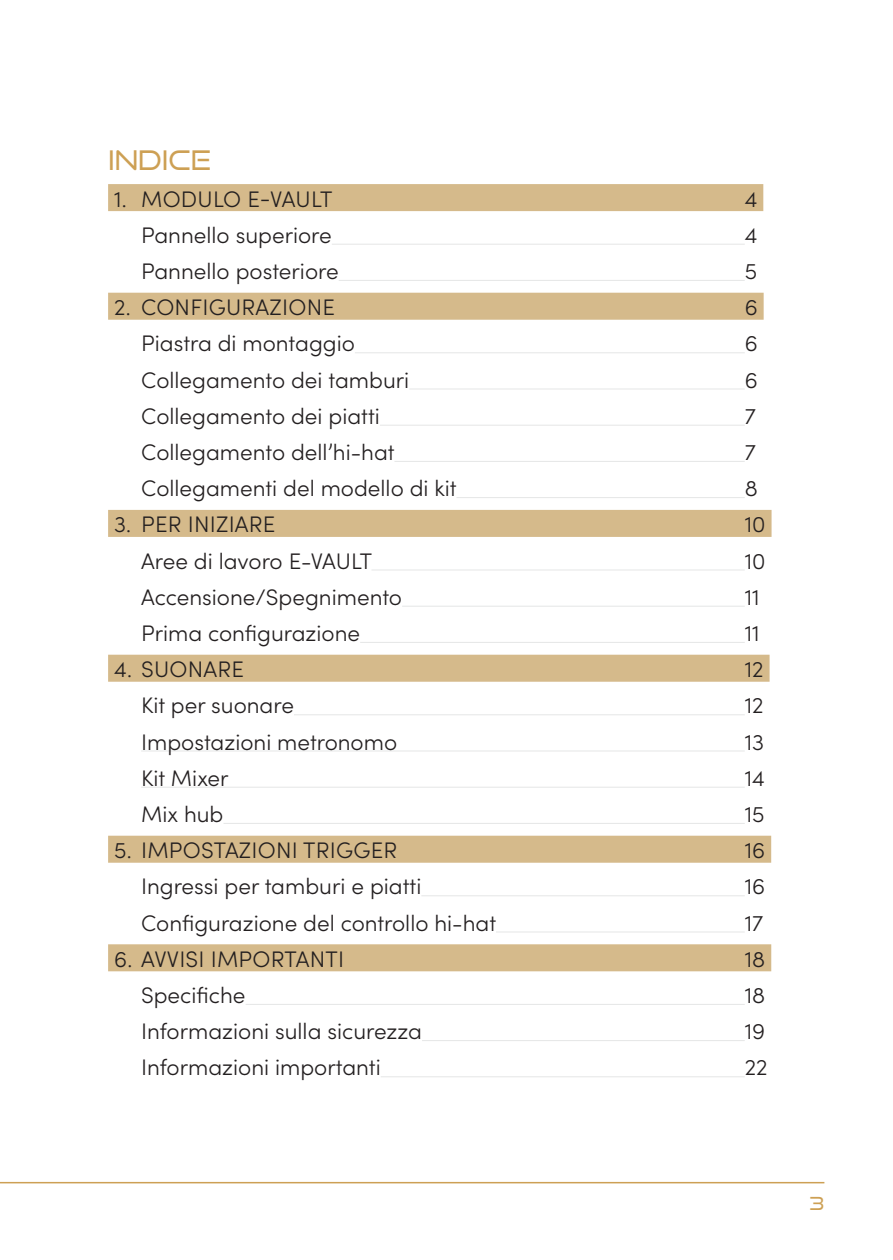
<style>
.page{position:relative;width:893px;height:1260px;background:#fff}
.page>*{position:absolute;margin:0;border:0;box-sizing:border-box;transform-origin:0 0}
.t1{font:27px "Good Times Bk";color:#cda054}
.t2{font:300 22.5px "Sofia Pro";color:#231f20}
.t3{font:18px "Good Times Bk";color:#cda054}
</style>
<div class="page">
<hr style="left:0;top:1181px;width:824px;height:2px;background:#cda054">
<div style="left:108px;top:184px;width:655px;height:27px;background:#d5ba8b"></div>
<hr style="left:331px;top:244px;width:413px;height:1px;background:#e5e6e6">
<hr style="left:338px;top:280px;width:406px;height:1px;background:#e5e6e6">
<div style="left:108px;top:293px;width:655px;height:27px;background:#d5ba8b"></div>
<hr style="left:355px;top:352px;width:389px;height:1px;background:#e5e6e6">
<hr style="left:409px;top:388px;width:335px;height:1px;background:#e5e6e6">
<hr style="left:379px;top:424px;width:365px;height:1px;background:#e5e6e6">
<hr style="left:394px;top:461px;width:350px;height:1px;background:#e5e6e6">
<hr style="left:456px;top:497px;width:288px;height:1px;background:#e5e6e6">
<div style="left:108px;top:510px;width:663px;height:27px;background:#d5ba8b"></div>
<hr style="left:371px;top:569px;width:373px;height:1px;background:#e5e6e6">
<hr style="left:402px;top:605px;width:342px;height:1px;background:#e5e6e6">
<hr style="left:360px;top:642px;width:384px;height:1px;background:#e5e6e6">
<div style="left:108px;top:654px;width:661px;height:27px;background:#d5ba8b"></div>
<hr style="left:294px;top:714px;width:450px;height:1px;background:#e5e6e6">
<hr style="left:141px;top:750px;width:603px;height:1px;background:#e5e6e6">
<hr style="left:141px;top:786px;width:603px;height:1px;background:#e5e6e6">
<hr style="left:223px;top:822px;width:521px;height:1px;background:#e5e6e6">
<div style="left:108px;top:835px;width:662px;height:27px;background:#d5ba8b"></div>
<hr style="left:421px;top:895px;width:323px;height:1px;background:#e5e6e6">
<hr style="left:496px;top:931px;width:248px;height:1px;background:#e5e6e6">
<div style="left:108px;top:944px;width:662px;height:27px;background:#d5ba8b"></div>
<hr style="left:245px;top:1003px;width:499px;height:1px;background:#e5e6e6">
<hr style="left:422px;top:1039px;width:322px;height:2px;background:#e5e6e6">
<hr style="left:380px;top:1076px;width:364px;height:1px;background:#e5e6e6">
<p class="t1" style="left:108px;top:144px;width:105px">INDICE</p>
<p class="t2" style="left:114px;top:182px;width:220px">1. MODULO E-VAULT</p>
<p class="t2" style="left:744px;top:182px;width:14px">4</p>
<p class="t2" style="left:141px;top:219px;width:192px">Pannello superiore</p>
<p class="t2" style="left:744px;top:219px;width:14px">4</p>
<p class="t2" style="left:141px;top:255px;width:199px">Pannello posteriore</p>
<p class="t2" style="left:744px;top:255px;width:14px">5</p>
<p class="t2" style="left:114px;top:291px;width:222px">2. CONFIGURAZIONE</p>
<p class="t2" style="left:744px;top:291px;width:14px">6</p>
<p class="t2" style="left:141px;top:327px;width:215px">Piastra di montaggio</p>
<p class="t2" style="left:744px;top:327px;width:14px">6</p>
<p class="t2" style="left:141px;top:363px;width:269px">Collegamento dei tamburi</p>
<p class="t2" style="left:744px;top:363px;width:14px">6</p>
<p class="t2" style="left:141px;top:399px;width:240px">Collegamento dei piatti</p>
<p class="t2" style="left:744px;top:399px;width:13px">7</p>
<p class="t2" style="left:141px;top:436px;width:255px">Collegamento dell’hi-hat</p>
<p class="t2" style="left:744px;top:436px;width:13px">7</p>
<p class="t2" style="left:141px;top:472px;width:317px">Collegamenti del modello di kit</p>
<p class="t2" style="left:744px;top:472px;width:15px">8</p>
<p class="t2" style="left:114px;top:508px;width:163px">3. PER INIZIARE</p>
<p class="t2" style="left:744px;top:508px;width:22px">10</p>
<p class="t2" style="left:141px;top:544px;width:232px">Aree di lavoro E-VAULT</p>
<p class="t2" style="left:744px;top:544px;width:22px">10</p>
<p class="t2" style="left:141px;top:580px;width:262px">Accensione/Spegnimento</p>
<p class="t2" style="left:744px;top:580px;width:17px">11</p>
<p class="t2" style="left:141px;top:616px;width:220px">Prima configurazione</p>
<p class="t2" style="left:744px;top:616px;width:17px">11</p>
<p class="t2" style="left:114px;top:653px;width:132px">4. SUONARE</p>
<p class="t2" style="left:744px;top:653px;width:20px">12</p>
<p class="t2" style="left:141px;top:689px;width:154px">Kit per suonare</p>
<p class="t2" style="left:744px;top:689px;width:20px">12</p>
<p class="t2" style="left:141px;top:725px;width:257px">Impostazioni metronomo</p>
<p class="t2" style="left:744px;top:725px;width:21px">13</p>
<p class="t2" style="left:141px;top:761px;width:89px">Kit Mixer</p>
<p class="t2" style="left:744px;top:761px;width:22px">14</p>
<p class="t2" style="left:141px;top:797px;width:84px">Mix hub</p>
<p class="t2" style="left:744px;top:797px;width:21px">15</p>
<p class="t2" style="left:114px;top:834px;width:285px">5. IMPOSTAZIONI TRIGGER</p>
<p class="t2" style="left:744px;top:834px;width:22px">16</p>
<p class="t2" style="left:141px;top:870px;width:281px">Ingressi per tamburi e piatti</p>
<p class="t2" style="left:744px;top:870px;width:22px">16</p>
<p class="t2" style="left:141px;top:906px;width:356px">Configurazione del controllo hi-hat</p>
<p class="t2" style="left:744px;top:906px;width:20px">17</p>
<p class="t2" style="left:114px;top:942px;width:231px">6. AVVISI IMPORTANTI</p>
<p class="t2" style="left:744px;top:942px;width:22px">18</p>
<p class="t2" style="left:141px;top:978px;width:106px">Specifiche</p>
<p class="t2" style="left:744px;top:978px;width:22px">18</p>
<p class="t2" style="left:141px;top:1014px;width:282px">Informazioni sulla sicurezza</p>
<p class="t2" style="left:744px;top:1014px;width:22px">19</p>
<p class="t2" style="left:141px;top:1051px;width:241px">Informazioni importanti</p>
<p class="t2" style="left:744px;top:1051px;width:24px">22</p>
<p class="t3" style="left:809px;top:1192px;width:16px">3</p>
</div>
